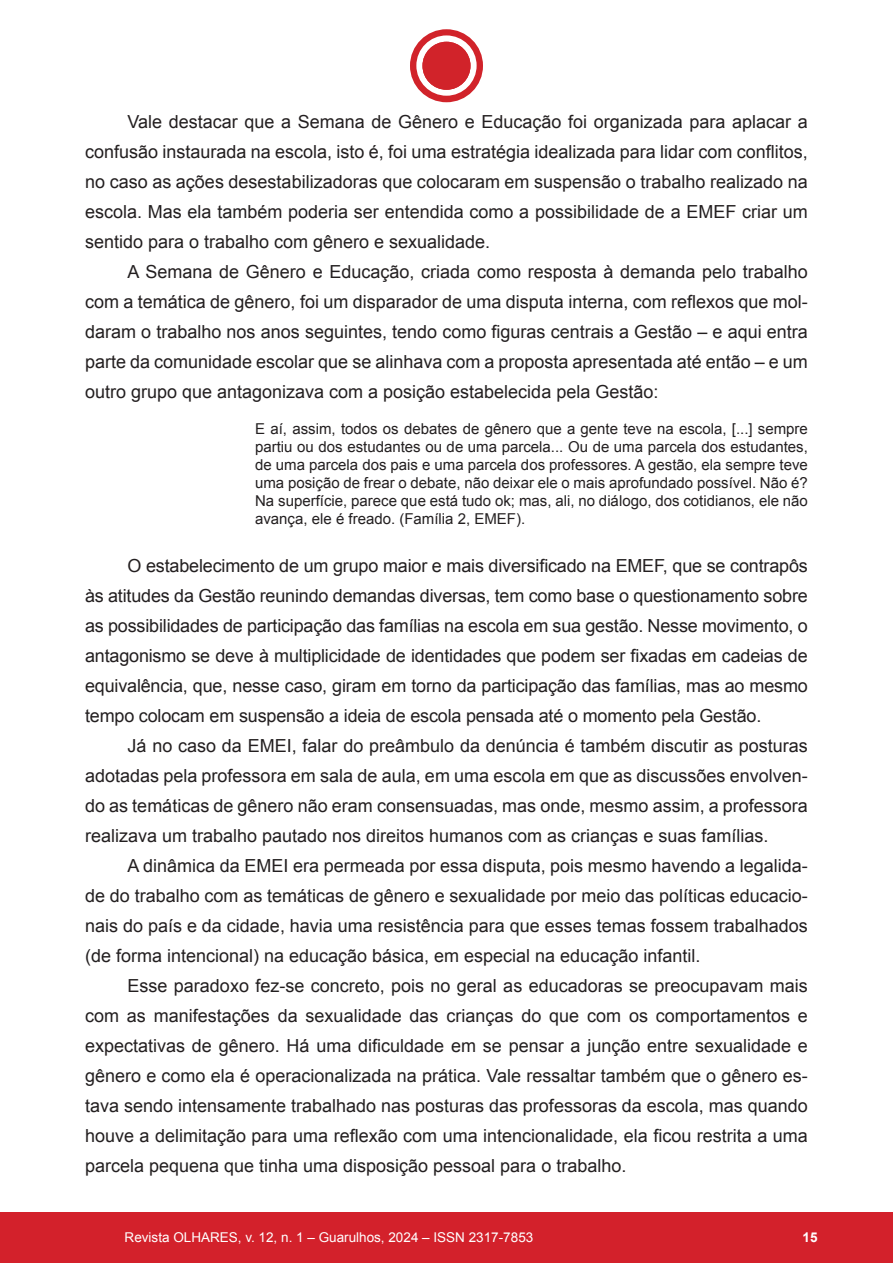
<style>
.page{position:relative;width:893px;height:1263px;background:#fff}
.page>*{position:absolute;margin:0;border:0;box-sizing:border-box;transform-origin:0 0}
._02_Texto{font:18px/30px "Arial";color:#231f20;text-align:justify}
._02_Texto_Citado{font:15px/18px "Arial";color:#231f20;text-align:justify}
.t1{font:13.5px "Arial";color:#fff}
.t2{font:700 13.5px "Arial";color:#fff}
</style>
<div class="page">
<div style="left:0;top:1212px;width:893px;height:51px;background:#d3212b"></div>
<div style="left:410px;top:29px;width:73px;height:73px;background:#d1232a;border-radius:50%"></div>
<svg style="left:416px;top:35px;width:61px;height:61px"></svg>
<div style="left:422px;top:42px;width:48px;height:48px;background:#d1232a;border-radius:50%"></div>
<p class="_02_Texto" style="left:85px;top:107px;width:724px;text-indent:43px">Vale destacar que a Semana de Gênero e Educação foi organizada para aplacar a confusão instaurada na escola, isto é, foi uma estratégia idealizada para lidar com conflitos, no caso as ações desestabilizadoras que colocaram em suspensão o trabalho realizado na escola. Mas ela também poderia ser entendida como a possibilidade de a EMEF criar um sentido para o trabalho com gênero e sexualidade.</p>
<p class="_02_Texto" style="left:85px;top:257px;width:724px;text-indent:43px">A Semana de Gênero e Educação, criada como resposta à demanda pelo trabalho com a temática de gênero, foi um disparador de uma disputa interna, com reflexos que mol&shy;daram o trabalho nos anos seguintes, tendo como figuras centrais a Gestão – e aqui entra parte da comunidade escolar que se alinhava com a proposta apresentada até então – e um outro grupo que antagonizava com a posição estabelecida pela Gestão:</p>
<p class="_02_Texto_Citado" style="left:255px;top:420px;width:554px">E aí, assim, todos os debates de gênero que a gente teve na escola, [...] sempre partiu ou dos estudantes ou de uma parcela... Ou de uma parcela dos estudantes, de uma parcela dos pais e uma parcela dos professores. A gestão, ela sempre teve uma posição de frear o debate, não deixar ele o mais aprofundado possível. Não é?<br>Na superfície, parece que está tudo ok; mas, ali, no diálogo, dos cotidianos, ele não avança, ele é freado. (Família 2, EMEF).</p>
<p class="_02_Texto" style="left:85px;top:551px;width:724px;text-indent:43px">O estabelecimento de um grupo maior e mais diversificado na EMEF, que se contrapôs às atitudes da Gestão reunindo demandas diversas, tem como base o questionamento sobre as possibilidades de participação das famílias na escola em sua gestão. Nesse movimento, o antagonismo se deve à multiplicidade de identidades que podem ser fixadas em cadeias de equivalência, que, nesse caso, giram em torno da participação das famílias, mas ao mesmo tempo colocam em suspensão a ideia de escola pensada até o momento pela Gestão.</p>
<p class="_02_Texto" style="left:85px;top:731px;width:724px;text-indent:43px">Já no caso da EMEI, falar do preâmbulo da denúncia é também discutir as posturas adotadas pela professora em sala de aula, em uma escola em que as discussões envolven&shy;do as temáticas de gênero não eram consensuadas, mas onde, mesmo assim, a professora realizava um trabalho pautado nos direitos humanos com as crianças e suas famílias.</p>
<p class="_02_Texto" style="left:85px;top:851px;width:724px;text-indent:43px">A dinâmica da EMEI era permeada por essa disputa, pois mesmo havendo a legalida&shy;de do trabalho com as temáticas de gênero e sexualidade por meio das políticas educacio&shy;nais do país e da cidade, havia uma resistência para que esses temas fossem trabalhados (de forma intencional) na educação básica, em especial na educação infantil.</p>
<p class="_02_Texto" style="left:85px;top:971px;width:724px;text-indent:43px">Esse paradoxo fez-se concreto, pois no geral as educadoras se preocupavam mais com as manifestações da sexualidade das crianças do que com os comportamentos e expectativas de gênero. Há uma dificuldade em se pensar a junção entre sexualidade e gênero e como ela é operacionalizada na prática. Vale ressaltar também que o gênero es&shy;tava sendo intensamente trabalhado nas posturas das professoras da escola, mas quando houve a delimitação para uma reflexão com uma intencionalidade, ela ficou restrita a uma parcela pequena que tinha uma disposição pessoal para o trabalho.</p>
<p class="t1" style="left:125px;top:1229px;width:410px">Revista OLHARES, v. 12, n. 1 – Guarulhos, 2024 – ISSN 2317-7853</p>
<p class="t2" style="left:802px;top:1229px;width:17px">15</p>
</div>
